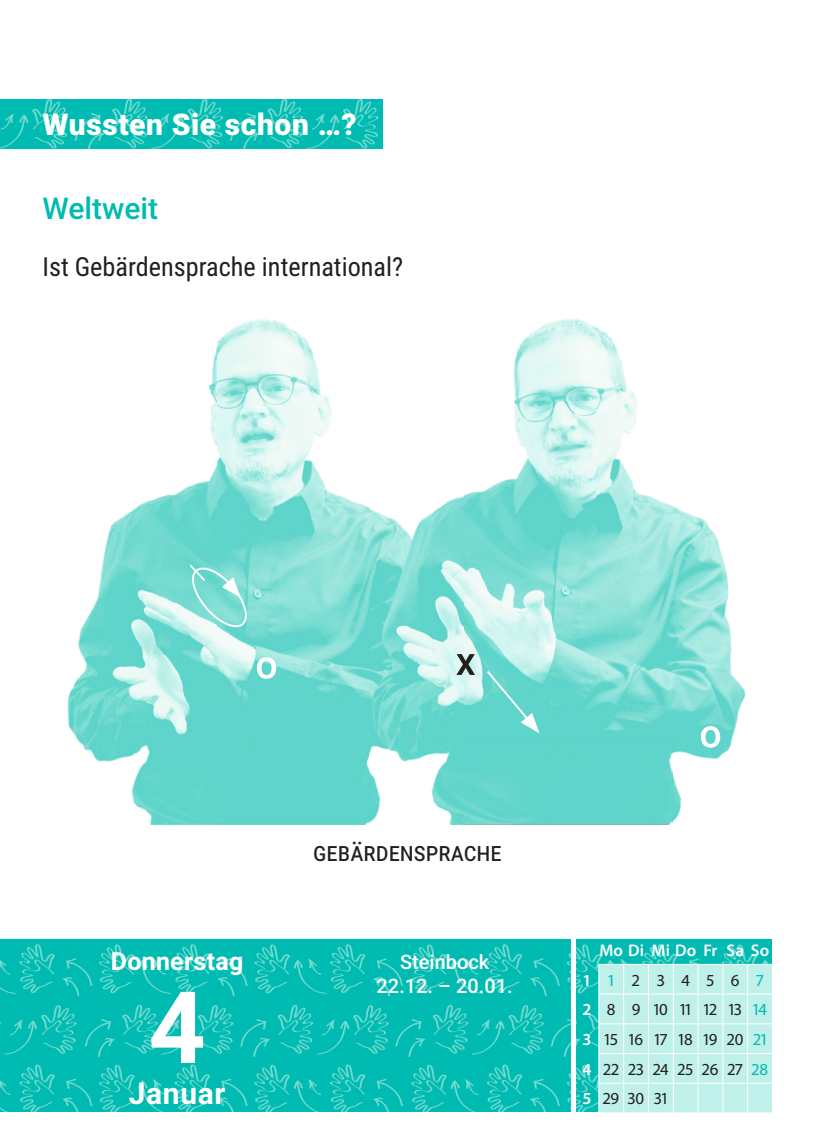
<style>
.page{position:relative;width:815px;height:1141px;background:#fff}
.page>*{position:absolute;margin:0;border:0;box-sizing:border-box;transform-origin:0 0}
.t1{font:700 100px "Roboto";color:#fff}
.t2{font:900 30px "Roboto";letter-spacing:.02em;color:#fff}
.t3{font:500 30px "Roboto";color:#00bbb1}
.t4{font:700 30px "Roboto";letter-spacing:.02em;color:#fff}
.t5{font:26.25px "Roboto Condensed";color:#21201c}
.t6{font:700 25px "Roboto";letter-spacing:.01em;color:#fff}
.t7{font:500 20px/24px "Roboto";color:#fff;text-align:center}
.t8{font:17px/29.8px "Myriad Pro";color:#21201c}
.s1{font-weight:600;color:#fff}
.s2{color:#00bbb1}
</style>
<div class="page">
<img style="left:0;top:99px;width:383px;height:50px">
<img style="left:0;top:939px;width:772px;height:173px">
<hr style="left:571px;top:937px;width:4px;height:176px;background:#fff">
<svg style="left:598px;top:964px;width:174px;height:149px;background:#c2f0ea"></svg>
<img style="left:67px;top:341px;width:151px;height:483px">
<img style="left:218px;top:319px;width:246px;height:505px">
<img style="left:464px;top:319px;width:209px;height:421px">
<img style="left:673px;top:506px;width:59px;height:149px">
<img style="left:464px;top:571px;width:133px;height:169px">
<img style="left:673px;top:655px;width:73px;height:167px">
<div style="left:464px;top:740px;width:209px;height:84px;background:#5ed4ca"></div>
<img style="left:369px;top:571px;width:95px;height:253px">
<svg style="left:485px;top:669px;width:55px;height:64px;background:#6fd8cf"></svg>
<svg style="left:456px;top:654px;width:19px;height:21px"></svg>
<svg style="left:187px;top:563px;width:63px;height:67px;background:#90e1d9"></svg>
<svg style="left:257px;top:657px;width:19px;height:22px"></svg>
<svg style="left:701px;top:726px;width:19px;height:22px"></svg>
<h2 class="t2" style="left:43px;top:104px;width:316px">Wussten Sie schon …?</h2>
<h2 class="t3" style="left:43px;top:187px;width:117px">Weltweit</h2>
<h3 class="t5" style="left:43px;top:249px;width:362px">Ist Gebärdensprache international?</h3>
<h3 class="t6" style="left:111px;top:943px;width:134px">Donnerstag</h3>
<h1 class="t1" style="left:148px;top:957px;width:59px">4</h1>
<h2 class="t4" style="left:129px;top:1072px;width:98px">Januar</h2>
<h3 class="t5" style="left:313px;top:833px;width:190px">gebärdensprache</h3>
<p class="t7" style="left:377px;top:949px;width:138px">Steinbock<br>22.12. – 20.01.</p>
<p class="t8" style="left:582px;top:935px;width:188px;text-indent:17px"><span class="s1">Mo Di Mi Do Fr Sa So<br>1</span><span class="s2">1</span>23456<span class="s2">7<br></span><span class="s1">2</span> 8 9 10111213<span class="s2">14<br></span><span class="s1">3</span> 15 16 17 18 19 20 <span class="s2">21<br></span><span class="s1">4</span> 22 23 24 25 26 27 <span class="s2">28<br></span><span class="s1">5</span> 29 30 31</p>
</div>
